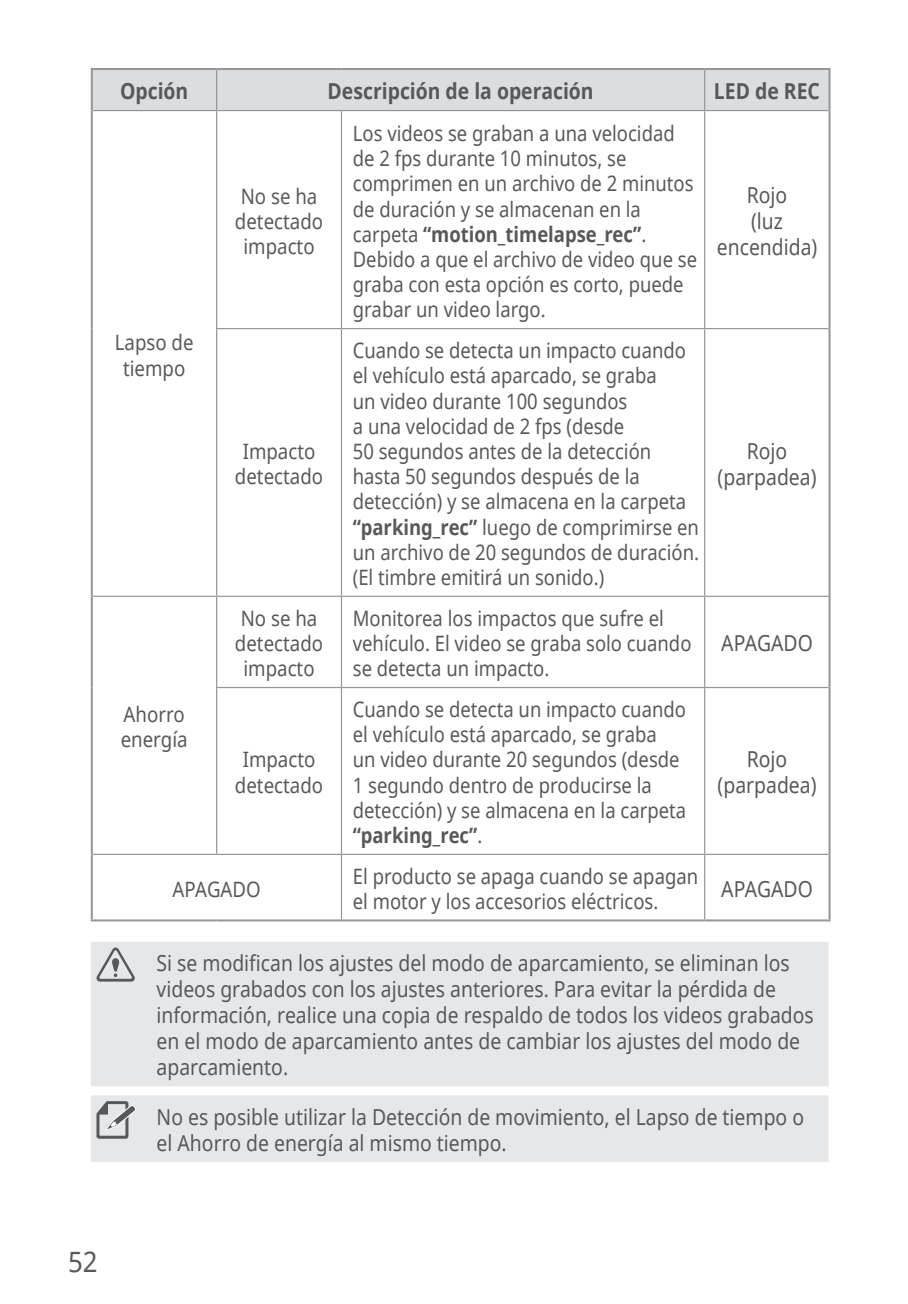
<style>
.page{position:relative;width:908px;height:1304px;background:#fff}
.page>*{position:absolute;margin:0;border:0;box-sizing:border-box;transform-origin:0 0}
.t1{font:28px "Noto Sans";color:#57585a;scale:.92 1}
.t2{font:22px/26px "Noto Sans";color:#57585a;text-align:center;scale:.88 1}
.t3{font:700 22px "Noto Sans";color:#57585a;scale:.88 1}
.t4{font:21.2px/25.2px "Noto Sans";color:#57585a;scale:.87 1}
.t5{font:21.2px/25.2px "Noto Sans";color:#57585a;text-align:center;scale:.88 1}
.s1{font-weight:700}
</style>
<div class="page">
<div style="left:93px;top:70px;width:735px;height:40px;background:#dcdddf"></div>
<hr style="left:216px;top:70px;width:1px;height:40px;background:#939598">
<hr style="left:703px;top:70px;width:2px;height:40px;background:#939598">
<hr style="left:93px;top:110px;width:123px;height:1px;background:#939598">
<hr style="left:216px;top:110px;width:125px;height:1px;background:#939598">
<hr style="left:216px;top:111px;width:1px;height:217px;background:#939598">
<hr style="left:341px;top:110px;width:363px;height:1px;background:#939598">
<hr style="left:340px;top:111px;width:2px;height:217px;background:#939598">
<hr style="left:704px;top:110px;width:124px;height:1px;background:#939598">
<hr style="left:703px;top:111px;width:2px;height:217px;background:#939598">
<hr style="left:216px;top:328px;width:125px;height:1px;background:#939598">
<hr style="left:216px;top:329px;width:1px;height:267px;background:#939598">
<hr style="left:341px;top:328px;width:363px;height:1px;background:#939598">
<hr style="left:340px;top:329px;width:2px;height:267px;background:#939598">
<hr style="left:704px;top:328px;width:124px;height:1px;background:#939598">
<hr style="left:703px;top:329px;width:2px;height:267px;background:#939598">
<hr style="left:93px;top:596px;width:123px;height:1px;background:#939598">
<hr style="left:216px;top:596px;width:125px;height:1px;background:#939598">
<hr style="left:216px;top:597px;width:1px;height:90px;background:#939598">
<hr style="left:341px;top:596px;width:363px;height:1px;background:#939598">
<hr style="left:340px;top:597px;width:2px;height:90px;background:#939598">
<hr style="left:704px;top:596px;width:124px;height:1px;background:#939598">
<hr style="left:703px;top:597px;width:2px;height:90px;background:#939598">
<hr style="left:216px;top:687px;width:125px;height:1px;background:#939598">
<hr style="left:216px;top:688px;width:1px;height:166px;background:#939598">
<hr style="left:341px;top:687px;width:363px;height:1px;background:#939598">
<hr style="left:340px;top:688px;width:2px;height:166px;background:#939598">
<hr style="left:704px;top:687px;width:124px;height:1px;background:#939598">
<hr style="left:703px;top:688px;width:2px;height:166px;background:#939598">
<hr style="left:93px;top:854px;width:123px;height:1px;background:#939598">
<hr style="left:216px;top:854px;width:125px;height:1px;background:#939598">
<hr style="left:341px;top:854px;width:363px;height:1px;background:#939598">
<hr style="left:340px;top:855px;width:2px;height:64px;background:#939598">
<hr style="left:704px;top:854px;width:124px;height:1px;background:#939598">
<hr style="left:703px;top:855px;width:2px;height:64px;background:#939598">
<hr style="left:91px;top:919px;width:125px;height:2px;background:#939598">
<hr style="left:216px;top:919px;width:125px;height:2px;background:#939598">
<hr style="left:341px;top:919px;width:363px;height:2px;background:#939598">
<hr style="left:704px;top:919px;width:126px;height:2px;background:#939598">
<hr style="left:91px;top:68px;width:125px;height:2px;background:#939598">
<hr style="left:91px;top:70px;width:2px;height:41px;background:#939598">
<hr style="left:216px;top:68px;width:125px;height:2px;background:#939598">
<hr style="left:341px;top:68px;width:363px;height:2px;background:#939598">
<hr style="left:704px;top:68px;width:126px;height:2px;background:#939598">
<hr style="left:828px;top:70px;width:2px;height:41px;background:#939598">
<hr style="left:91px;top:111px;width:2px;height:218px;background:#939598">
<hr style="left:828px;top:111px;width:2px;height:218px;background:#939598">
<hr style="left:91px;top:329px;width:2px;height:267px;background:#939598">
<hr style="left:828px;top:329px;width:2px;height:267px;background:#939598">
<hr style="left:91px;top:596px;width:2px;height:92px;background:#939598">
<hr style="left:828px;top:596px;width:2px;height:92px;background:#939598">
<hr style="left:91px;top:688px;width:2px;height:166px;background:#939598">
<hr style="left:828px;top:688px;width:2px;height:166px;background:#939598">
<hr style="left:91px;top:854px;width:2px;height:65px;background:#939598">
<hr style="left:828px;top:854px;width:2px;height:65px;background:#939598">
<div style="left:91px;top:942px;width:737px;height:144px;background:#e6e7e9"></div>
<svg style="left:96px;top:947px;width:39px;height:35px"></svg>
<div style="left:91px;top:1095px;width:737px;height:67px;background:#e6e7e9"></div>
<svg style="left:96px;top:1101px;width:40px;height:38px"></svg>
<p class="t3" style="left:120px;top:76px;width:79px">Opción</p>
<p class="t3" style="left:327px;top:76px;width:304px">Descripción de la operación</p>
<p class="t3" style="left:713px;top:76px;width:122px">LED de REC</p>
<p class="t5" style="left:115px;top:329px;width:91px">Lapso de tiempo</p>
<p class="t5" style="left:121px;top:701px;width:78px;text-align:left">Ahorro energía</p>
<p class="t5" style="left:235px;top:183px;width:102px">No se ha detectado impacto</p>
<p class="t5" style="left:235px;top:438px;width:102px">Impacto detectado</p>
<p class="t4" style="left:352px;top:120px;width:397px">Los videos se graban a una velocidad de 2 fps durante 10 minutos, se comprimen en un archivo de 2 minutos de duración y se almacenan en la carpeta <span class="s1">“motion_timelapse_rec”</span>.<br>Debido a que el archivo de video que se graba con esta opción es corto, puede grabar un video largo.</p>
<p class="t4" style="left:352px;top:337px;width:399px">Cuando se detecta un impacto cuando el vehículo está aparcado, se graba<br>un video durante 100 segundos<br>a una velocidad de 2 fps (desde<br>50 segundos antes de la detección hasta 50 segundos después de la detección) y se almacena en la carpeta <span class="s1">“parking_rec”</span> luego de comprimirse en un archivo de 20 segundos de duración. (El timbre emitirá un sonido.)</p>
<p class="t5" style="left:235px;top:605px;width:102px">No se ha detectado impacto</p>
<p class="t4" style="left:352px;top:605px;width:390px">Monitorea los impactos que sufre el vehículo. El video se graba solo cuando se detecta un impacto.</p>
<p class="t5" style="left:235px;top:747px;width:102px">Impacto detectado</p>
<p class="t4" style="left:352px;top:696px;width:384px">Cuando se detecta un impacto cuando el vehículo está aparcado, se graba<br>un video durante 20 segundos (desde<br>1 segundo dentro de producirse la detección) y se almacena en la carpeta <span class="s1">“parking_rec”</span>.</p>
<p class="t5" style="left:172px;top:876px;width:102px">APAGADO</p>
<p class="t4" style="left:352px;top:863px;width:398px">El producto se apaga cuando se apagan el motor y los accesorios eléctricos.</p>
<p class="t2" style="left:716px;top:182px;width:116px">Rojo<br>(luz encendida)</p>
<p class="t2" style="left:717px;top:437px;width:114px">Rojo (parpadea)</p>
<p class="t2" style="left:721px;top:630px;width:105px">APAGADO</p>
<p class="t2" style="left:717px;top:746px;width:114px">Rojo (parpadea)</p>
<p class="t2" style="left:721px;top:875px;width:105px">APAGADO</p>
<p class="t2" style="left:156px;top:949px;width:748px;text-align:left">Si se modifican los ajustes del modo de aparcamiento, se eliminan los videos grabados con los ajustes anteriores. Para evitar la pérdida de información, realice una copia de respaldo de todos los videos grabados en el modo de aparcamiento antes de cambiar los ajustes del modo de aparcamiento.</p>
<p class="t2" style="left:156px;top:1103px;width:737px;text-align:left">No es posible utilizar la Detección de movimiento, el Lapso de tiempo o el Ahorro de energía al mismo tiempo.</p>
<h1 class="t1" style="left:68px;top:1242px;width:34px">52</h1>
</div>
